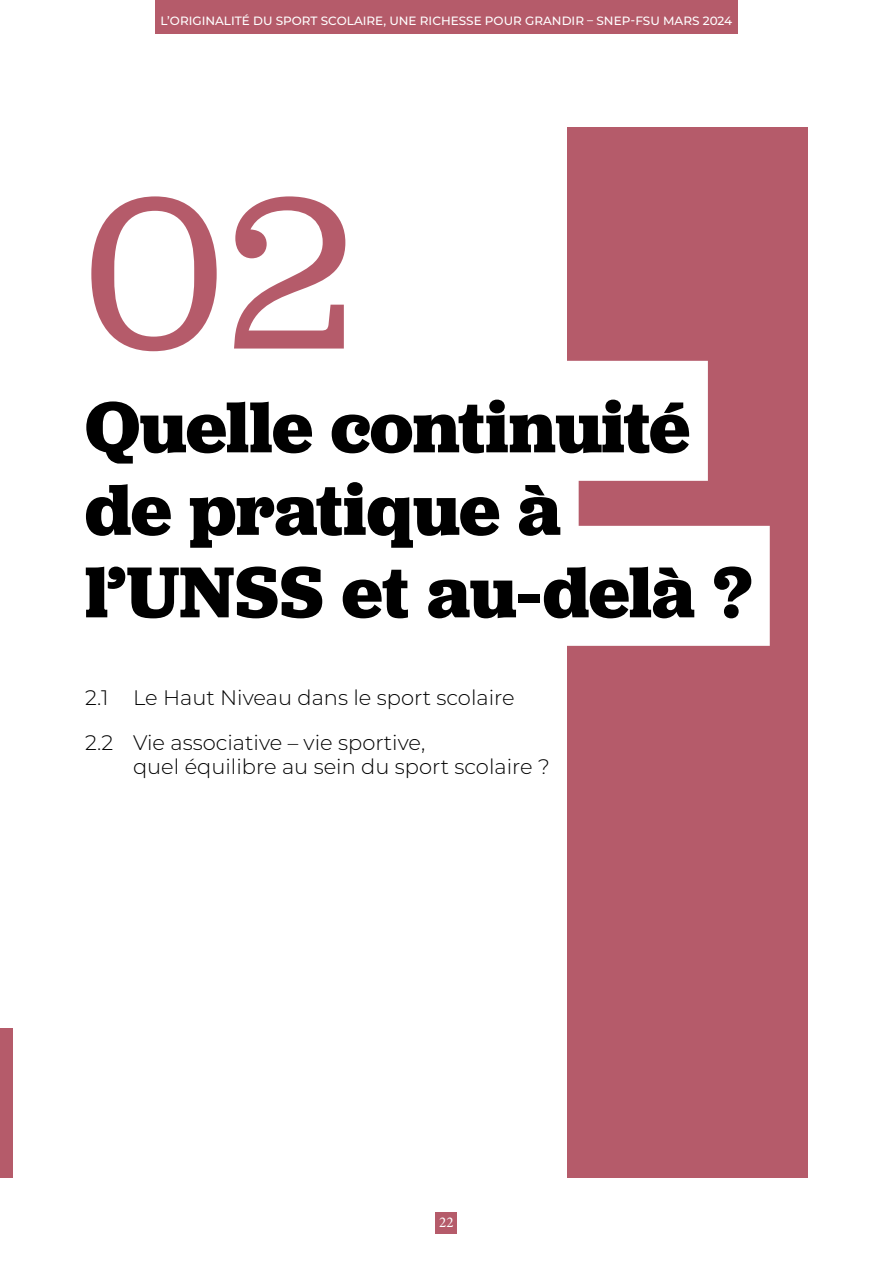
<style>
.page{position:relative;width:893px;height:1263px;background:#fff}
.page>*{position:absolute;margin:0;border:0;box-sizing:border-box;transform-origin:0 0}
.t1{font:225px "Jubilat";color:#b55b6a}
.t2{font:700 75px/82.5px "Jubilat";letter-spacing:-.005em;color:#000}
.t3{font:300 21px/45.3px "Montserrat";color:#000}
.t4{font:15px "Minion Pro";color:#fff}
.t5{font:500 12px "Montserrat";color:#fff}
</style>
<div class="page">
<div style="left:567px;top:128px;width:241px;height:1050px;background:#b55b6a"></div>
<div style="left:85px;top:361px;width:623px;height:120px;background:#fff"></div>
<div style="left:85px;top:443px;width:494px;height:120px;background:#fff"></div>
<div style="left:85px;top:526px;width:685px;height:120px;background:#fff"></div>
<div style="left:436px;top:1212px;width:21px;height:21px;background:#b55b6a"></div>
<div style="left:0;top:1028px;width:13px;height:150px;background:#b55b6a"></div>
<div style="left:155px;top:0;width:583px;height:34px;background:#b55b6a"></div>
<p class="t5" style="left:161px;top:13px;width:573px">L’ORIGINALITÉ DU SPORT SCOLAIRE, UNE RICHESSE POUR GRANDIR – SNEP-FSU MARS 2024</p>
<h1 class="t1" style="left:85px;top:132px;width:269px">02</h1>
<h2 class="t2" style="left:85px;top:385px;width:668px">Quelle continuité de pratique à l’UNSS et au-delà ?</h2>
<p class="t3" style="left:85px;top:674px;width:431px">2.1 Le Haut Niveau dans le sport scolaire<br>2.2 Vie associative – vie sportive,</p>
<p class="t3" style="left:133px;top:744px;width:418px">quel équilibre au sein du sport scolaire ?</p>
<p class="t4" style="left:439px;top:1212px;width:16px">22</p>
</div>
